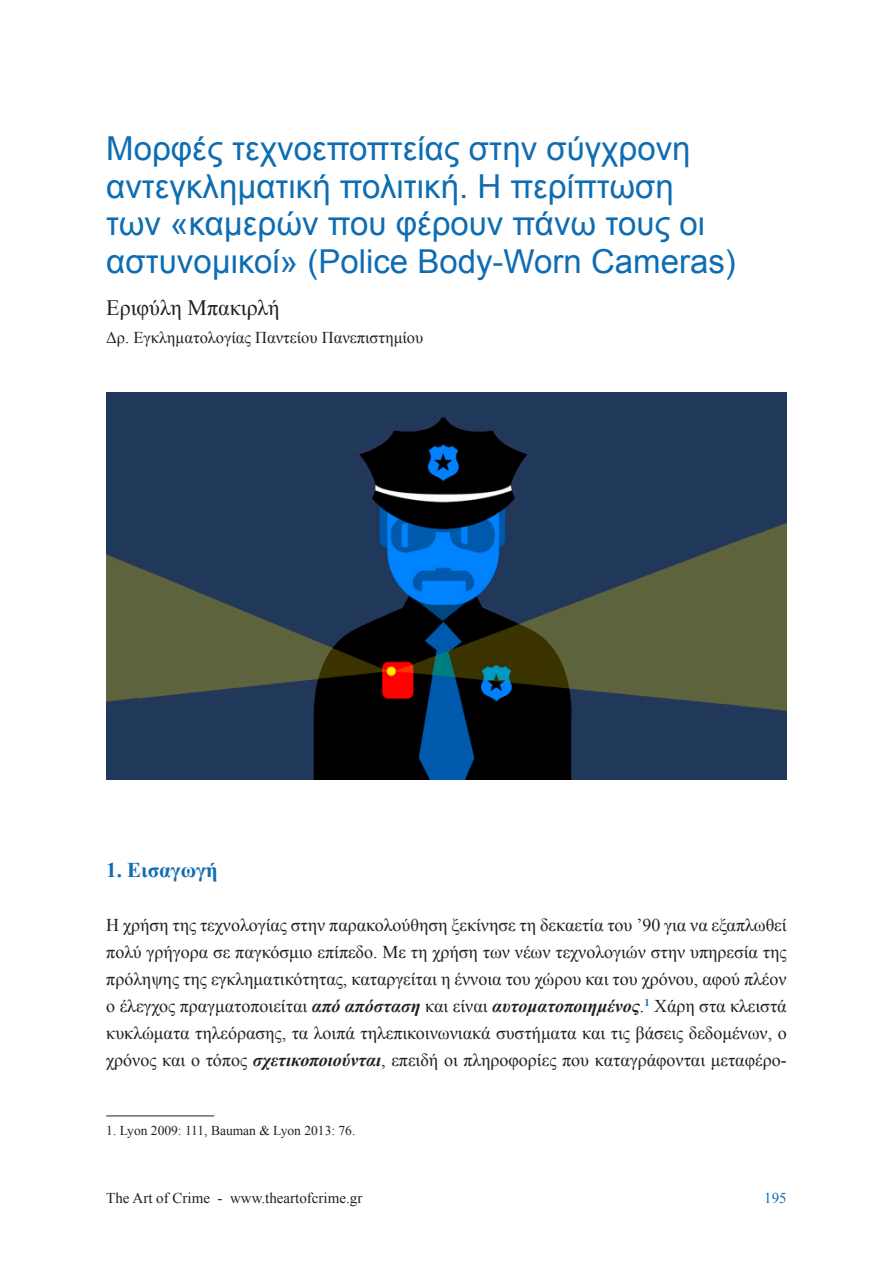
<style>
.page{position:relative;width:893px;height:1263px;background:#fff}
.page>*{position:absolute;margin:0;border:0;box-sizing:border-box;transform-origin:0 0}
.BASIC_TITLE{font:33px/37.5px "Arial";color:#0e6db2}
.AUTHOR{font:21.9px "Times New Roman";color:#231f20}
.TITLE_-_1{font:700 21px "Times New Roman";color:#0e6db2}
.t1{font:18px/27px "Times New Roman";color:#231f20;text-align:justify}
.t2{font:16.5px "Times New Roman";color:#231f20}
.t3{font:15px "Times New Roman";color:#231f20}
.t4{font:15px "Times New Roman";color:#0e6db2}
.FOOTNOTES{font:13.5px "Times New Roman";color:#231f20}
.s1{font-weight:700;font-style:italic}
</style>
<div class="page">
<hr style="left:106px;top:1116px;width:108px;height:1px;background:#231f20">
<img style="left:106px;top:393px;width:681px;height:386px">
<p class="BASIC_TITLE" style="left:106px;top:130px;width:631px">Μορφές τεχνοεποπτείας στην σύγχρονη αντεγκληματική πολιτική. Η περίπτωση των «καμερών που φέρουν πάνω τους οι αστυνομικοί» (Police Body-Worn Cameras)</p>
<p class="AUTHOR" style="left:106px;top:293px;width:175px">Εριφύλη Μπακιρλή</p>
<p class="t2" style="left:106px;top:326px;width:319px">Δρ. Εγκληματολογίας Παντείου Πανεπιστημίου</p>
<p class="TITLE_-_1" style="left:106px;top:856px;width:113px">1. Εισαγωγή</p>
<p class="t1" style="left:106px;top:911px;width:682px">Η χρήση της τεχνολογίας στην παρακολούθηση ξεκίνησε τη δεκαετία του ’90 για να εξαπλωθεί πολύ γρήγορα σε παγκόσμιο επίπεδο. Με τη χρήση των νέων τεχνολογιών στην υπηρεσία της πρόληψης της εγκληματικότητας, καταργείται η έννοια του χώρου και του χρόνου, αφού πλέον ο έλεγχος πραγματοποιείται <span class="s1">από απόσταση</span> και είναι <span class="s1">αυτοματοποιημένος</span>.<sup>1</sup> Χάρη στα κλειστά κυκλώματα τηλεόρασης, τα λοιπά τηλεπικοινωνιακά συστήματα και τις βάσεις δεδομένων, ο χρόνος και ο τόπος <span class="s1">σχετικοποιούνται</span>, επειδή οι πληροφορίες που καταγράφονται μεταφέρο-</p>
<p class="FOOTNOTES" style="left:106px;top:1122px;width:251px">1. Lyon 2009: 111, Bauman &amp; Lyon 2013: 76.</p>
<p class="t3" style="left:106px;top:1188px;width:258px">The Art of Crime - www.theartofcrime.gr</p>
<p class="t4" style="left:764px;top:1188px;width:24px">195</p>
</div>
